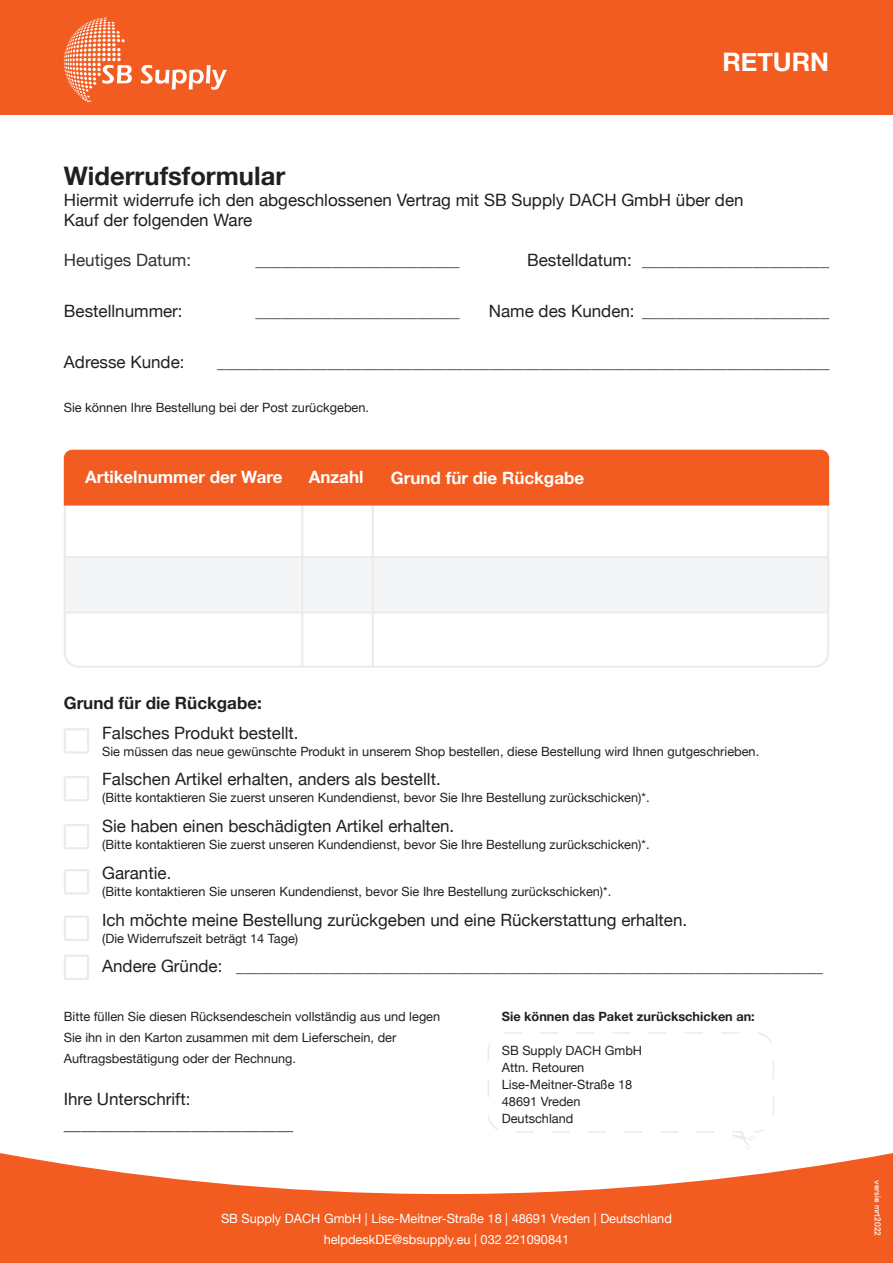
<style>
.page{position:relative;width:893px;height:1263px;background:#fff}
.page>*{position:absolute;margin:0;border:0;box-sizing:border-box;transform-origin:0 0}
.t1{font:700 25.5px "Helvetica Neue";color:#231f20}
.t2{font:700 25.5px "Helvetica Neue";color:#fff}
.t3{font:16.95px/20.4px "Helvetica Neue";color:#231f20}
.t4{font:16.95px "Helvetica Neue";color:#323333}
.t5{font:700 16.95px "Helvetica Neue";color:#fff}
.t6{font:700 16.95px "Helvetica Neue";color:#231f20}
.t7{font:12.75px/17px "Helvetica Neue";color:#231f20}
.t8{font:12.75px/21.3px "Helvetica Neue";color:#fff;text-align:center}
.t9{font:700 12.75px "Helvetica Neue";color:#231f20}
.t10{font:8.55px "Kollektif";color:#fff}
.s1{color:#231f20}
</style>
<div class="page">
<svg style="left:64px;top:506px;width:765px;height:162px"></svg>
<div style="left:64px;top:556px;width:765px;height:57px;background:#f4f5f6"></div>
<svg style="left:0;top:1153px;width:893px;height:110px;fill:#f25c21"></svg>
<div style="left:0;top:0;width:893px;height:114px;background:#f25c21"></div>
<svg style="left:141px;top:65px;width:86px;height:25px"></svg>
<svg style="left:64px;top:17px;width:68px;height:85px"></svg>
<hr style="left:301px;top:479px;width:2px;height:189px;background:#ebebec">
<hr style="left:372px;top:479px;width:2px;height:189px;background:#ebebec">
<div style="left:64px;top:450px;width:765px;height:56px;background:#f25c21"></div>
<svg style="left:64px;top:728px;width:25px;height:26px"></svg>
<svg style="left:64px;top:776px;width:25px;height:25px"></svg>
<svg style="left:64px;top:824px;width:25px;height:25px"></svg>
<svg style="left:64px;top:869px;width:25px;height:25px"></svg>
<svg style="left:64px;top:916px;width:25px;height:25px"></svg>
<svg style="left:64px;top:955px;width:25px;height:25px"></svg>
<svg style="left:488px;top:1032px;width:286px;height:118px"></svg>
<h1 class="t2" style="left:722px;top:42px;width:108px">RETURN</h1>
<h1 class="t1" style="left:64px;top:156px;width:223px">Widerrufsformular</h1>
<h2 class="t3" style="left:64px;top:190px;width:681px">Hiermit widerrufe ich den abgeschlossenen Vertrag mit SB Supply DACH GmbH über den<br>Kauf der folgenden Ware</h2>
<h2 class="t4" style="left:64px;top:248px;width:129px">Heutiges Datum:</h2>
<h2 class="t3" style="left:64px;top:302px;width:120px">Bestellnummer:</h2>
<h2 class="t3" style="left:64px;top:353px;width:122px">Adresse Kunde:</h2>
<h2 class="t4" style="left:256px;top:248px;width:206px">________________________</h2>
<h2 class="t4" style="left:256px;top:299px;width:206px">________________________</h2>
<h2 class="t4" style="left:527px;top:248px;width:304px"><span class="s1">Bestelldatum:</span> ______________________</h2>
<h2 class="t4" style="left:489px;top:299px;width:342px"><span class="s1">Name des Kunden:</span> ______________________</h2>
<h2 class="t4" style="left:217px;top:350px;width:614px">________________________________________________________________________</h2>
<p class="t7" style="left:64px;top:399px;width:307px">Sie können Ihre Bestellung bei der Post zurückgeben.</p>
<h2 class="t5" style="left:85px;top:464px;width:199px">Artikelnummer der Ware</h2>
<h2 class="t5" style="left:309px;top:464px;width:56px">Anzahl</h2>
<h2 class="t5" style="left:391px;top:465px;width:195px">Grund für die Rückgabe</h2>
<h2 class="t6" style="left:64px;top:689px;width:200px">Grund für die Rückgabe:</h2>
<h2 class="t3" style="left:102px;top:723px;width:198px">Falsches Produkt bestellt.</h2>
<p class="t7" style="left:102px;top:743px;width:659px">Sie müssen das neue gewünschte Produkt in unserem Shop bestellen, diese Bestellung wird Ihnen gutgeschrieben.</p>
<h2 class="t3" style="left:102px;top:770px;width:340px">Falschen Artikel erhalten, anders als bestellt.</h2>
<p class="t7" style="left:102px;top:790px;width:549px">(Bitte kontaktieren Sie zuerst unseren Kundendienst, bevor Sie Ihre Bestellung zurückschicken)*.</p>
<h2 class="t3" style="left:102px;top:817px;width:354px">Sie haben einen beschädigten Artikel erhalten.</h2>
<p class="t7" style="left:102px;top:837px;width:549px">(Bitte kontaktieren Sie zuerst unseren Kundendienst, bevor Sie Ihre Bestellung zurückschicken)*.</p>
<h2 class="t3" style="left:102px;top:864px;width:71px">Garantie.</h2>
<p class="t7" style="left:102px;top:884px;width:511px">(Bitte kontaktieren Sie unseren Kundendienst, bevor Sie Ihre Bestellung zurückschicken)*.</p>
<h2 class="t3" style="left:102px;top:910px;width:587px">Ich möchte meine Bestellung zurückgeben und eine Rückerstattung erhalten.</h2>
<p class="t7" style="left:102px;top:930px;width:198px">(Die Widerrufszeit beträgt 14 Tage)</p>
<h2 class="t4" style="left:102px;top:954px;width:722px"><span class="s1">Andere Gründe:</span> _____________________________________________________________________</h2>
<p class="t7" style="left:64px;top:1006px;width:378px;line-height:21.3px">Bitte füllen Sie diesen Rücksendeschein vollständig aus und legen<br>Sie ihn in den Karton zusammen mit dem Lieferschein, der<br>Auftragsbestätigung oder der Rechnung.</p>
<h2 class="t3" style="left:64px;top:1087px;width:231px;line-height:25.5px">Ihre Unterschrift: ___________________________</h2>
<p class="t9" style="left:502px;top:1006px;width:255px">Sie können das Paket zurückschicken an:</p>
<p class="t7" style="left:502px;top:1042px;width:142px">SB Supply DACH GmbH<br>Attn. Retouren<br>Lise-Meitner-Straße 18<br>48691 Vreden<br>Deutschland</p>
<p class="t8" style="left:221px;top:1208px;width:452px">SB Supply DACH GmbH | Lise-Meitner-Straße 18 | 48691 Vreden | Deutschland helpdeskDE@sbsupply.eu | 032 221090841</p>
<p class="t10" style="left:883px;top:1180px;width:57px;rotate:90deg">versie mrt2022</p>
</div>
